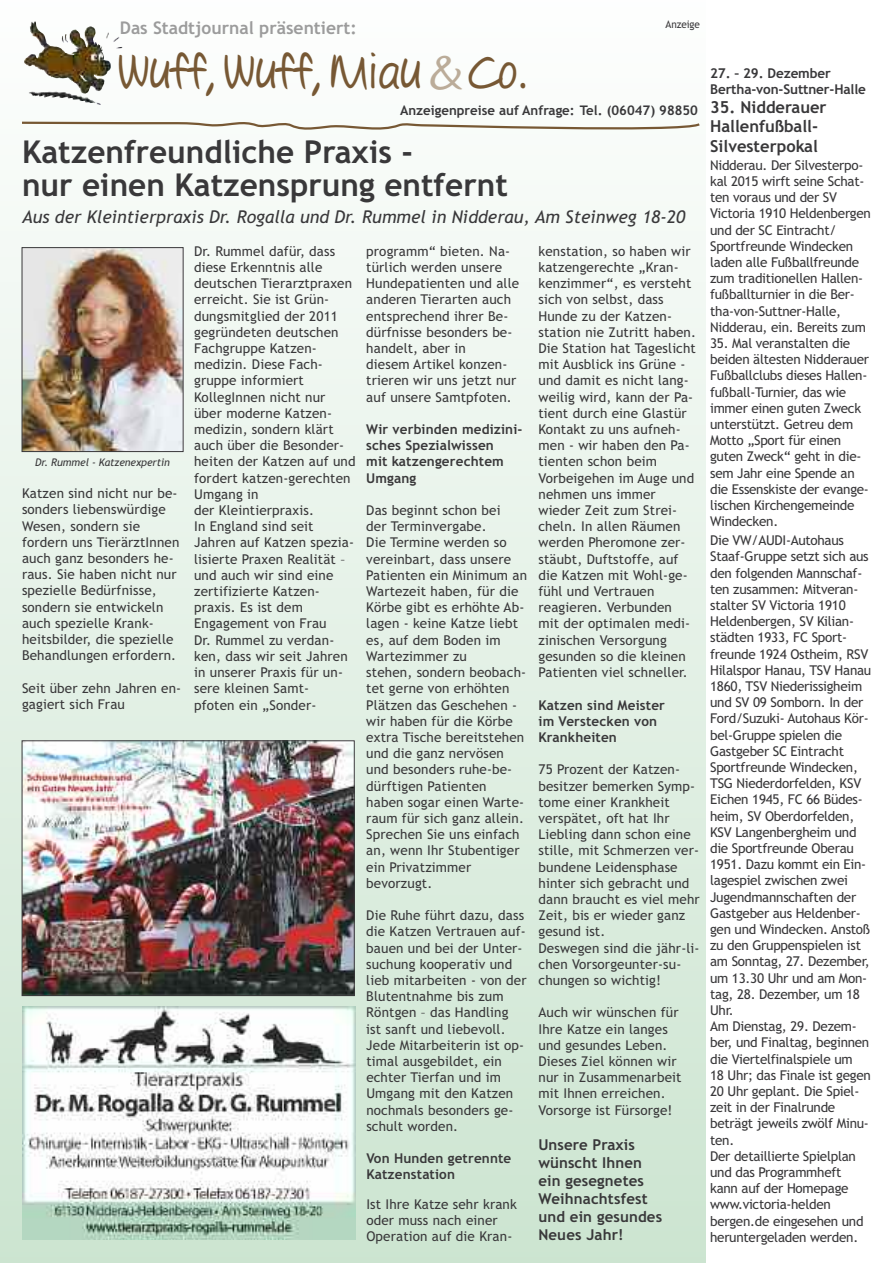
<style>
.page{position:relative;width:893px;height:1263px;background:#fff}
.page>*{position:absolute;margin:0;border:0;box-sizing:border-box;transform-origin:0 0}
.t1{font:51px "HW Josh";letter-spacing:-.02em;color:#775834;scale:.96 1}
.t2{font:700 31.5px/33px "Trebuchet MS";color:#39383a}
.t3{font:italic 17.55px "Trebuchet MS";color:#39383a}
.t4{font:700 17.4px "Trebuchet MS";color:#9c9c9c}
.t5{font:700 16.5px/19.8px "Trebuchet MS";color:#39383a}
.t6{font:700 15px/18px "Trebuchet MS";letter-spacing:.01em;color:#39383a}
.t7{font:13.5px/16.2px "Trebuchet MS";letter-spacing:.01em;color:#39383a}
.t8{font:13.5px/16.2px "Trebuchet MS";letter-spacing:-.02em;color:#39383a}
.t9{font:700 13.5px/16.2px "Trebuchet MS";letter-spacing:.01em;color:#39383a}
.t10{font:700 13.5px/16.2px "Trebuchet MS";letter-spacing:-.01em;color:#39383a}
.t11{font:700 13.2px "Trebuchet MS";color:#39383a}
.t12{font:italic 10.5px "Trebuchet MS";letter-spacing:-.01em;color:#39383a}
.t13{font:10.5px "Trebuchet MS";letter-spacing:-.01em;color:#39383a;scale:.95 1}
.s1{color:#bbac99}
</style>
<div class="page">
<div style="left:0;top:0;width:705px;height:1263px;background:linear-gradient(to bottom,#fdfefd,#cce4d0)"></div>
<img style="left:40px;top:26px;width:71px;height:68px">
<svg style="left:20px;top:120px;width:682px;height:15px"></svg>
<img style="left:24px;top:249px;width:157px;height:201px">
<div style="left:22px;top:247px;width:161px;height:205px;border:1px solid #39383a"></div>
<img style="left:24px;top:742px;width:328px;height:252px">
<div style="left:22px;top:740px;width:332px;height:256px;border:1px solid #39383a"></div>
<img style="left:22px;top:1007px;width:334px;height:233px">
<p class="t4" style="left:120px;top:18px;width:239px">Das Stadtjournal präsentiert:</p>
<h1 class="t1" style="left:116px;top:45px;width:430px">Wuff, Wuff, Miau <span class="s1">&amp;</span> Co.</h1>
<p class="t13" style="left:666px;top:18px;width:37px">Anzeige</p>
<p class="t11" style="left:400px;top:103px;width:299px">Anzeigenpreise auf Anfrage: Tel. (06047) 98850</p>
<h2 class="t2" style="left:22px;top:136px;width:487px">Katzenfreundliche Praxis -<br>nur einen Katzensprung entfernt</h2>
<p class="t3" style="left:22px;top:207px;width:665px">Aus der Kleintierpraxis Dr. Rogalla und Dr. Rummel in Nidderau, Am Steinweg 18-20</p>
<p class="t12" style="left:35px;top:456px;width:136px">Dr. Rummel - Katzenexpertin</p>
<p class="t7" style="left:22px;top:485px;width:159px">Katzen sind nicht nur be&shy;sonders liebenswürdige<br>Wesen, sondern sie fordern uns TierärztInnen auch ganz besonders he&shy;raus. Sie haben nicht nur spezielle Bedürfnisse, sondern sie entwickeln auch spezielle Krank&shy;heitsbilder, die spezielle<br>Behandlungen erfordern.</p>
<p class="t7" style="left:22px;top:680px;width:161px">Seit über zehn Jahren en&shy;gagiert sich Frau</p>
<p class="t7" style="left:194px;top:243px;width:163px">Dr. Rummel dafür, dass diese Erkenntnis alle deutschen Tierarztpraxen erreicht. Sie ist Grün&shy;dungsmitglied der 2011 gegründeten deutschen<br>Fachgruppe Katzen&shy;medizin. Diese Fach&shy;gruppe informiert<br>KollegInnen nicht nur über moderne Katzen&shy;medizin, sondern klärt auch über die Besonder&shy;heiten der Katzen auf und fordert katzen-gerechten<br>Umgang in<br>der Kleintierpraxis.<br>In England sind seit<br>Jahren auf Katzen spezia&shy;lisierte Praxen Realität – und auch wir sind eine zertifizierte Katzen&shy;praxis. Es ist dem<br>Engagement von Frau<br>Dr. Rummel zu verdan&shy;ken, dass wir seit Jahren in unserer Praxis für un&shy;sere kleinen Samt-<br>pfoten ein „Sonder-</p>
<p class="t7" style="left:366px;top:243px;width:154px">programm“ bieten. Na&shy;türlich werden unsere<br>Hundepatienten und alle anderen Tierarten auch entsprechend ihrer Be&shy;dürfnisse besonders be&shy;handelt, aber in<br>diesem Artikel konzen&shy;trieren wir uns jetzt nur auf unsere Samtpfoten.</p>
<p class="t9" style="left:366px;top:421px;width:158px">Wir verbinden medizini&shy;sches Spezialwissen<br>mit katzengerechtem<br>Umgang</p>
<p class="t7" style="left:366px;top:502px;width:162px">Das beginnt schon bei<br>der Terminvergabe.<br>Die Termine werden so vereinbart, dass unsere<br>Patienten ein Minimum an<br>Wartezeit haben, für die<br>Körbe gibt es erhöhte Ab&shy;lagen - keine Katze liebt es, auf dem Boden im<br>Wartezimmer zu<br>stehen, sondern beobach&shy;tet gerne von erhöhten<br>Plätzen das Geschehen - wir haben für die Körbe extra Tische bereitstehen und die ganz nervösen und besonders ruhe-be&shy;dürftigen Patienten haben sogar einen Warte&shy;raum für sich ganz allein.<br>Sprechen Sie uns einfach an, wenn Ihr Stubentiger ein Privatzimmer bevorzugt.</p>
<p class="t7" style="left:366px;top:907px;width:162px">Die Ruhe führt dazu, dass die Katzen Vertrauen auf&shy;bauen und bei der Unter&shy;suchung kooperativ und lieb mitarbeiten - von der<br>Blutentnahme bis zum<br>Röntgen – das Handling ist sanft und liebevoll.<br>Jede Mitarbeiterin ist op&shy;timal ausgebildet, ein echter Tierfan und im<br>Umgang mit den Katzen nochmals besonders ge&shy;schult worden.</p>
<p class="t9" style="left:366px;top:1150px;width:146px">Von Hunden getrennte<br>Katzenstation</p>
<p class="t7" style="left:366px;top:1196px;width:152px">Ist Ihre Katze sehr krank oder muss nach einer<br>Operation auf die Kran-</p>
<p class="t7" style="left:538px;top:243px;width:159px">kenstation, so haben wir katzengerechte „Kran&shy;kenzimmer“, es versteht sich von selbst, dass<br>Hunde zu der Katzen&shy;station nie Zutritt haben.<br>Die Station hat Tageslicht mit Ausblick ins Grüne - und damit es nicht lang&shy;weilig wird, kann der Pa&shy;tient durch eine Glastür<br>Kontakt zu uns aufneh&shy;men - wir haben den Pa&shy;tienten schon beim<br>Vorbeigehen im Auge und nehmen uns immer wieder Zeit zum Strei&shy;cheln. In allen Räumen werden Pheromone zer&shy;stäubt, Duftstoffe, auf die Katzen mit Wohl-ge&shy;fühl und Vertrauen reagieren. Verbunden<br>mit der optimalen medi&shy;zinischen Versorgung gesunden so die kleinen<br>Patienten viel schneller.</p>
<p class="t9" style="left:538px;top:697px;width:128px">Katzen sind Meister im Verstecken von<br>Krankheiten</p>
<p class="t7" style="left:538px;top:761px;width:163px">75 Prozent der Katzen&shy;besitzer bemerken Symp&shy;tome einer Krankheit verspätet, oft hat Ihr<br>Liebling dann schon eine stille, mit Schmerzen ver&shy;bundene Leidensphase hinter sich gebracht und dann braucht es viel mehr<br>Zeit, bis er wieder ganz gesund ist.<br>Deswegen sind die jähr-li&shy;chen Vorsorgeunter-su&shy;chungen so wichtig!</p>
<p class="t7" style="left:538px;top:1004px;width:144px">Auch wir wünschen für<br>Ihre Katze ein langes und gesundes Leben.<br>Dieses Ziel können wir nur in Zusammenarbeit mit Ihnen erreichen.<br>Vorsorge ist Fürsorge!</p>
<p class="t6" style="left:538px;top:1136px;width:125px">Unsere Praxis wünscht Ihnen ein gesegnetes<br>Weihnachtsfest und ein gesundes<br>Neues Jahr!</p>
<p class="t10" style="left:710px;top:65px;width:157px">27. – 29. Dezember<br>Bertha-von-Suttner-Halle</p>
<p class="t5" style="left:710px;top:97px;width:118px">35. Nidderauer<br>Hallenfußball-<br>Silvesterpokal</p>
<p class="t8" style="left:710px;top:157px;width:162px">Nidderau. Der Silvesterpo&shy;kal 2015 wirft seine Schat&shy;ten voraus und der SV<br>Victoria 1910 Heldenbergen und der SC Eintracht/<br>Sportfreunde Windecken laden alle Fußballfreunde zum traditionellen Hallen&shy;fußballturnier in die Ber&shy;tha-von-Suttner-Halle,<br>Nidderau, ein. Bereits zum</p>
<p class="t8" style="left:710px;top:335px;width:160px">35. Mal veranstalten die beiden ältesten Nidderauer<br>Fußballclubs dieses Hallen&shy;fußball-Turnier, das wie immer einen guten Zweck unterstützt. Getreu dem<br>Motto „Sport für einen guten Zweck“ geht in die&shy;sem Jahr eine Spende an die Essenskiste der evange&shy;lischen Kirchengemeinde<br>Windecken.</p>
<p class="t8" style="left:710px;top:532px;width:163px">Die VW/AUDI-Autohaus<br>Staaf-Gruppe setzt sich aus den folgenden Mannschaf&shy;ten zusammen: Mitveran&shy;stalter SV Victoria 1910<br>Heldenbergen, SV Kilian&shy;städten 1933, FC Sport&shy;freunde 1924 Ostheim, RSV<br>Hilalspor Hanau, TSV Hanau<br>1860, TSV Niederissigheim und SV 09 Somborn. In der<br>Ford/Suzuki- Autohaus Kör&shy;bel-Gruppe spielen die<br>Gastgeber SC Eintracht<br>Sportfreunde Windecken,<br>TSG Niederdorfelden, KSV<br>Eichen 1945, FC 66 Büdes&shy;heim, SV Oberdorfelden,<br>KSV Langenbergheim und die Sportfreunde Oberau<br>1951. Dazu kommt ein Ein&shy;lagespiel zwischen zwei<br>Jugendmannschaften der<br>Gastgeber aus Heldenber&shy;gen und Windecken. Anstoß zu den Gruppenspielen ist am Sonntag, 27. Dezember, um 13.30 Uhr und am Mon&shy;tag, 28. Dezember, um 18<br>Uhr.<br>Am Dienstag, 29. Dezem&shy;ber, und Finaltag, beginnen die Viertelfinalspiele um<br>18 Uhr; das Finale ist gegen<br>20 Uhr geplant. Die Spiel&shy;zeit in der Finalrunde beträgt jeweils zwölf Minu&shy;ten.<br>Der detaillierte Spielplan und das Programmheft kann auf der Homepage www.victoria-helden bergen.de eingesehen und heruntergeladen werden.</p>
</div>
